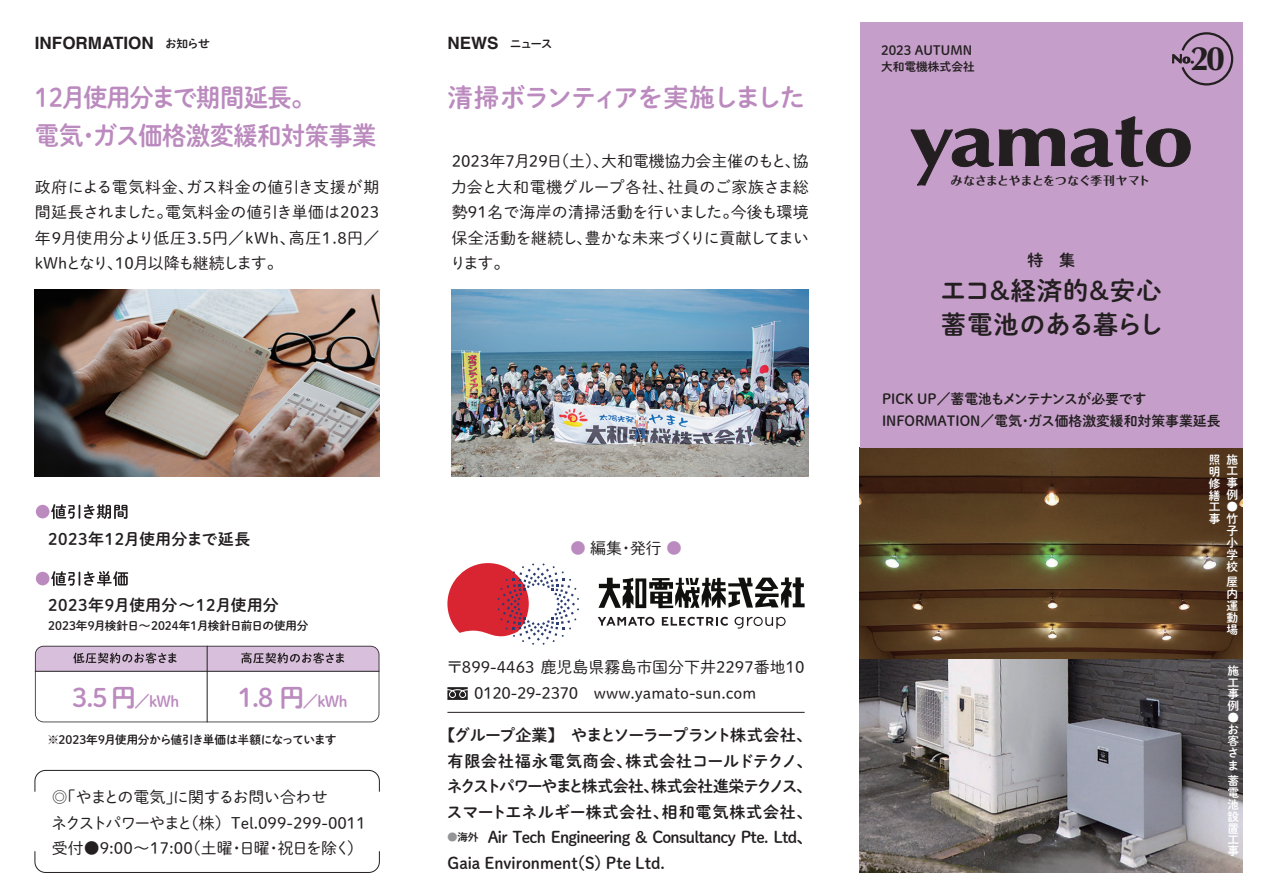
<style>
.page{position:relative;width:1263px;height:893px;background:#fff}
.page>*{position:absolute;margin:0;border:0;box-sizing:border-box;transform-origin:0 0}
.t1{font:700 74.4px "Optima";color:#231f20;scale:1.2 1}
.t2{font:700 34.05px "Optima";color:#231f20}
.t3{font:25.5px/38.2px "DNP Shuei M Go Std B";letter-spacing:-.025em;color:#bb8abe;scale:.95 1}
.t4{font:25.5px/34px "DNP Shuei M Go Std B";letter-spacing:.02em;color:#231f20}
.t5{font:25.5px "DNP Shuei M Go Std B";letter-spacing:-.025em;color:#bb8abe}
.t6{font:25.5px "DNP Shuei M Go Std B";letter-spacing:-.07em;color:#bb8abe}
.t7{font:700 16.95px "Helvetica";color:#231f20}
.t8{font:15.9px/25.5px "DNP Shuei M Go Std L";color:#231f20;text-align:justify}
.t9{font:15.9px/25.5px "DNP Shuei M Go Std B";letter-spacing:-.02em;color:#231f20;text-align:center}
.t10{font:15.9px/25.5px "DNP Shuei M Go Std L";letter-spacing:-.02em;color:#231f20}
.t11{font:15.9px/25.5px "DNP Shuei M Go Std B";letter-spacing:-.04em;color:#231f20}
.t12{font:15.9px "DNP Shuei M Go Std B";letter-spacing:.02em;color:#231f20}
.t13{font:15.9px "DNP Shuei M Go Std B";letter-spacing:.025em;color:#231f20}
.t14{font:13.8px/22.4px "DNP Shuei M Go Std B";color:#231f20}
.t15{font:12.75px "DNP Shuei M Go Std B";color:#231f20}
.t16{font:11.7px "DNP Shuei M Go Std B";letter-spacing:-.02em;color:#231f20}
.t17{font:11.7px/11.9px "DNP Shuei M Go Std B";color:#fff;text-align:justify}
.t18{font:11.7px "DNP Shuei M Go Std B";color:#231f20}
.t19{font:700 11.7px "Folk Pro";letter-spacing:-.005em;color:#231f20}
.s1{font-family:"DNP Shuei M Go Std B";font-weight:400;font-size:11.7px}
.s2{font-family:"Helvetica";font-weight:700;font-size:16.95px}
.s3{font-size:15.3px}
.s4{color:#bb8abe}
.s5{font-size:10.65px;color:#939598}
.s6{font-size:10.65px}
</style>
<div class="page">
<img style="left:860px;top:447px;width:382px;height:425px">
<div style="left:860px;top:22px;width:382px;height:425px;background:#c59ec9"></div>
<svg style="left:910px;top:116px;width:281px;height:70px"></svg>
<hr style="left:447px;top:712px;width:358px;height:1px;background:#231f20">
<svg style="left:1172px;top:32px;width:62px;height:54px"></svg>
<svg style="left:447px;top:687px;width:21px;height:13px"></svg>
<svg style="left:447px;top:563px;width:132px;height:82px"></svg>
<svg style="left:662px;top:617px;width:66px;height:9px"></svg>
<svg style="left:598px;top:617px;width:56px;height:9px"></svg>
<svg style="left:734px;top:617px;width:52px;height:12px"></svg>
<svg style="left:598px;top:577px;width:207px;height:31px"></svg>
<svg style="left:34px;top:770px;width:346px;height:22px"></svg>
<svg style="left:34px;top:851px;width:346px;height:22px"></svg>
<div style="left:36px;top:572px;width:13px;height:13px;background:#bb8abe;border-radius:50%"></div>
<svg style="left:51px;top:571px;width:77px;height:15px"></svg>
<svg style="left:35px;top:646px;width:344px;height:76px"></svg>
<hr style="left:207px;top:646px;width:1px;height:76px;background:#231f20">
<hr style="left:35px;top:671px;width:344px;height:1px;background:#231f20">
<div style="left:36px;top:505px;width:13px;height:13px;background:#bb8abe;border-radius:50%"></div>
<svg style="left:51px;top:504px;width:76px;height:15px"></svg>
<img style="left:451px;top:289px;width:357px;height:187px">
<img style="left:35px;top:289px;width:344px;height:187px">
<p class="t7" style="left:35px;top:33px;width:176px">INFORMATION<span class="s1">　お知らせ</span></p>
<h3 class="t3" style="left:35px;top:77px;width:361px">12月使用分まで期間延長。<br>電気・ガス価格激変緩和対策事業</h3>
<p class="t8" style="left:35px;top:173px;width:346px">政府による電気料金、ガス料金の値引き支援が期間延長されました。電気料金の値引き単価は2023年9月使用分より低圧3.5円／kWh、高圧1.8円／kWhとなり、10月以降も継続します。</p>
<p class="t16" style="left:447px;top:35px;width:106px"><span class="s2">NEWS</span>　ニュース</p>
<h3 class="t6" style="left:447px;top:78px;width:359px">清掃ボランティアを実施しました</h3>
<p class="t8" style="left:450px;top:148px;width:360px">2023年7月29日（土）、大和電機協力会主催のもと、協力会と大和電機グループ各社、社員のご家族さま総勢91名で海岸の清掃活動を行いました。今後も環境保全活動を継続し、豊かな未来づくりに貢献してまいります。</p>
<p class="t13" style="left:48px;top:527px;width:204px">2023年12月使用分まで延長</p>
<p class="t12" style="left:48px;top:593px;width:232px">2023年9月使用分～12月使用分</p>
<p class="t18" style="left:48px;top:617px;width:262px">2023年9月検針日～2024年1月検針日前日の使用分</p>
<h3 class="t5" style="left:238px;top:678px;width:111px">1.8 円<span class="s3">／kWh</span></h3>
<p class="t16" style="left:47px;top:731px;width:290px">※2023年9月使用分から値引き単価は半額になっています</p>
<h3 class="t5" style="left:72px;top:678px;width:108px">3.5 円<span class="s3">／kWh</span></h3>
<p class="t10" style="left:51px;top:784px;width:316px">◎「やまとの電気」に関するお問い合わせ　<br>ネクストパワーやまと（株）Tel.099-299-0011受付●9:00～17:00（土曜・日曜・祝日を除く）</p>
<p class="t8" style="left:570px;top:535px;width:113px"><span class="s4">●</span> 編集・発行 <span class="s4">●</span></p>
<p class="t8" style="left:474px;top:654px;width:332px;text-indent:-28px">〒899-4463 鹿児島県霧島市国分下井2297番地10<br>0120-29-2370　www.yamato-sun.com</p>
<p class="t9" style="left:439px;top:722px;width:375px">【グループ企業】やまとソーラープラント株式会社、有限会社福永電気商会、株式会社コールドテクノ、ネクストパワーやまと株式会社、株式会社進栄テクノス、スマートエネルギー株式会社、相和電気株式会社、</p>
<p class="t11" style="left:447px;top:824px;width:367px"><span class="s5">●</span><span class="s6">海外</span> Air Tech Engineering &amp; Consultancy Pte. Ltd、<br>Gaia Environment(S) Pte Ltd.</p>
<p class="t15" style="left:881px;top:41px;width:92px">2023 AUTUMN</p>
<p class="t18" style="left:881px;top:58px;width:95px">大和電機株式会社</p>
<h2 class="t2" style="left:1190px;top:39px;width:36px">20</h2>
<h1 class="t1" style="left:909px;top:97px;width:238px">yamato</h1>
<p class="t19" style="left:951px;top:170px;width:200px">みなさまとやまとをつなぐ季刊ヤマト</p>
<p class="t9" style="left:1027px;top:247px;width:49px">特　集</p>
<h3 class="t4" style="left:940px;top:273px;width:225px">エコ＆経済的＆安心蓄電池のある暮らし</h3>
<p class="t14" style="left:882px;top:387px;width:340px">PICK UP／蓄電池もメンテナンスが必要です<br>INFORMATION／電気・ガス価格激変緩和対策事業延長</p>
<p class="t17" style="left:1226px;top:453px;width:13px">施工事例●竹子小学校</p>
<p class="t17" style="left:1226px;top:575px;width:13px">屋内運動場</p>
<p class="t17" style="left:1209px;top:453px;width:13px">照明修繕工事</p>
<p class="t17" style="left:1227px;top:665px;width:13px;text-align:left">施工事例●お客さま</p>
<p class="t17" style="left:1227px;top:774px;width:13px">蓄電池設置工事</p>
</div>
